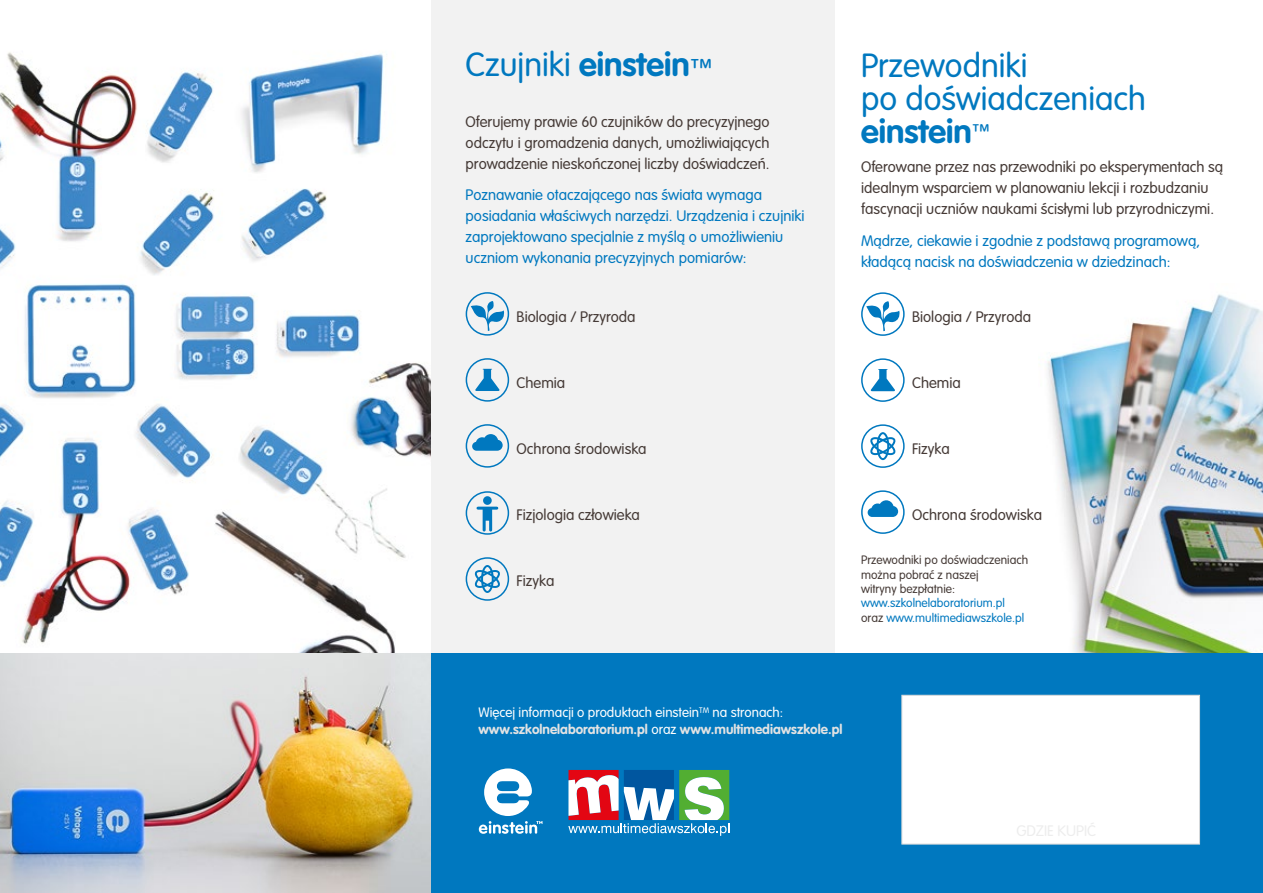
<style>
.page{position:relative;width:1263px;height:893px;background:#fff}
.page>*{position:absolute;margin:0;border:0;box-sizing:border-box;transform-origin:0 0}
.t1{font:300 33px/33px "VAG Rounded LT Pro";color:#0078bf}
.t2{font:300 15px/21px "VAG Rounded LT Pro";color:#453a36;text-align:justify}
.t3{font:300 15px/21px "VAG Rounded LT Pro";color:#0078bf}
.t4{font:300 13.5px/16.2px "VAG Rounded LT Pro";color:#fff}
.t5{font:300 12px/14.4px "VAG Rounded LT Pro";color:#453a36}
.t6{font:300 12px/14.4px "VAG Rounded LT Pro";color:#0078bf}
.s1{font-weight:700}
.s2{font-size:22.5px}
.s3{color:#453a36}
.s4{font-weight:700;color:#e3e3e3}
</style>
<div class="page">
<img style="left:1047px;top:294px;width:216px;height:359px">
<img style="left:0;top:52px;width:431px;height:601px">
<div style="left:431px;top:0;width:403px;height:893px;background:#f2f2f2"></div>
<div style="left:466px;top:292px;width:43px;height:44px;border:2px solid #0078bf;border-radius:50%"></div>
<svg style="left:471px;top:301px;width:34px;height:30px"></svg>
<div style="left:466px;top:358px;width:43px;height:44px;border:2px solid #0078bf;border-radius:50%"></div>
<svg style="left:475px;top:369px;width:25px;height:22px"></svg>
<div style="left:466px;top:424px;width:43px;height:44px;border:2px solid #0078bf;border-radius:50%"></div>
<svg style="left:472px;top:434px;width:31px;height:17px"></svg>
<div style="left:466px;top:491px;width:43px;height:44px;border:2px solid #0078bf;border-radius:50%"></div>
<div style="left:483px;top:496px;width:9px;height:9px;background:#0078bf;border-radius:50%"></div>
<svg style="left:483px;top:510px;width:9px;height:21px"></svg>
<hr style="left:478px;top:507px;width:19px;height:3px;background:#0078bf">
<svg style="left:474px;top:565px;width:26px;height:28px"></svg>
<div style="left:466px;top:557px;width:43px;height:44px;border:2px solid #0078bf;border-radius:50%"></div>
<div style="left:861px;top:292px;width:44px;height:44px;border:2px solid #0078bf;border-radius:50%"></div>
<svg style="left:866px;top:301px;width:34px;height:30px"></svg>
<div style="left:861px;top:358px;width:44px;height:44px;border:2px solid #0078bf;border-radius:50%"></div>
<svg style="left:870px;top:369px;width:25px;height:22px"></svg>
<svg style="left:870px;top:432px;width:26px;height:28px"></svg>
<div style="left:861px;top:424px;width:44px;height:44px;border:2px solid #0078bf;border-radius:50%"></div>
<div style="left:861px;top:490px;width:44px;height:44px;border:2px solid #0078bf;border-radius:50%"></div>
<svg style="left:868px;top:500px;width:30px;height:17px"></svg>
<div style="left:431px;top:653px;width:832px;height:240px;background:#0078bf"></div>
<img style="left:0;top:653px;width:431px;height:240px">
<div style="left:902px;top:695px;width:298px;height:149px;background:#fff;border:1px solid #dadada"></div>
<svg style="left:568px;top:770px;width:161px;height:66px"></svg>
<svg style="left:479px;top:768px;width:63px;height:66px"></svg>
<h1 class="t1" style="left:466px;top:49px;width:248px">Czujniki <span class="s1">einstein</span><span class="s2">™</span></h1>
<p class="t2" style="left:466px;top:112px;width:306px">Oferujemy prawie 60 czujników do precyzyjnego odczytu i gromadzenia danych, umożliwiających prowadzenie nieskończonej liczby doświadczeń.</p>
<p class="t3" style="left:466px;top:185px;width:340px">Poznawanie otaczającego nas świata wymaga posiadania właściwych narzędzi. Urządzenia i czujniki zaprojektowano specjalnie z myślą o umożliwieniu uczniom wykonania precyzyjnych pomiarów:</p>
<h1 class="t1" style="left:861px;top:50px;width:286px">Przewodniki<br>po doświadczeniach <span class="s1">einstein</span><sup>™</sup></h1>
<p class="t2" style="left:861px;top:157px;width:364px;text-align:left">Oferowane przez nas przewodniki po eksperymentach są idealnym wsparciem w planowaniu lekcji i rozbudzaniu fascynacji uczniów naukami ścisłymi lub przyrodniczymi.</p>
<p class="t3" style="left:861px;top:230px;width:340px">Mądrze, ciekawie i zgodnie z podstawą programową, kładącą nacisk na doświadczenia w dziedzinach:</p>
<p class="t2" style="left:517px;top:307px;width:120px">Biologia / Przyroda</p>
<p class="t2" style="left:912px;top:307px;width:120px">Biologia / Przyroda</p>
<p class="t2" style="left:517px;top:373px;width:50px">Chemia</p>
<p class="t2" style="left:912px;top:373px;width:50px">Chemia</p>
<p class="t2" style="left:517px;top:439px;width:131px">Ochrona środowiska</p>
<p class="t2" style="left:912px;top:439px;width:39px">Fizyka</p>
<p class="t2" style="left:517px;top:505px;width:125px">Fizjologia człowieka</p>
<p class="t2" style="left:517px;top:571px;width:39px">Fizyka</p>
<p class="t2" style="left:912px;top:505px;width:131px">Ochrona środowiska</p>
<p class="t5" style="left:861px;top:553px;width:169px">Przewodniki po doświadczeniach można pobrać z naszej<br>witryny bezpłatnie:</p>
<p class="t6" style="left:861px;top:596px;width:165px">www.szkolnelaboratorium.pl <span class="s3">oraz</span> www.multimediawszkole.pl</p>
<p class="t4" style="left:478px;top:705px;width:365px">Więcej informacji o produktach einstein<sup>TM</sup> na stronach: <span class="s4">www.szkolnelaboratorium.pl</span> oraz <span class="s4">www.multimediawszkole.pl</span></p>
</div>
